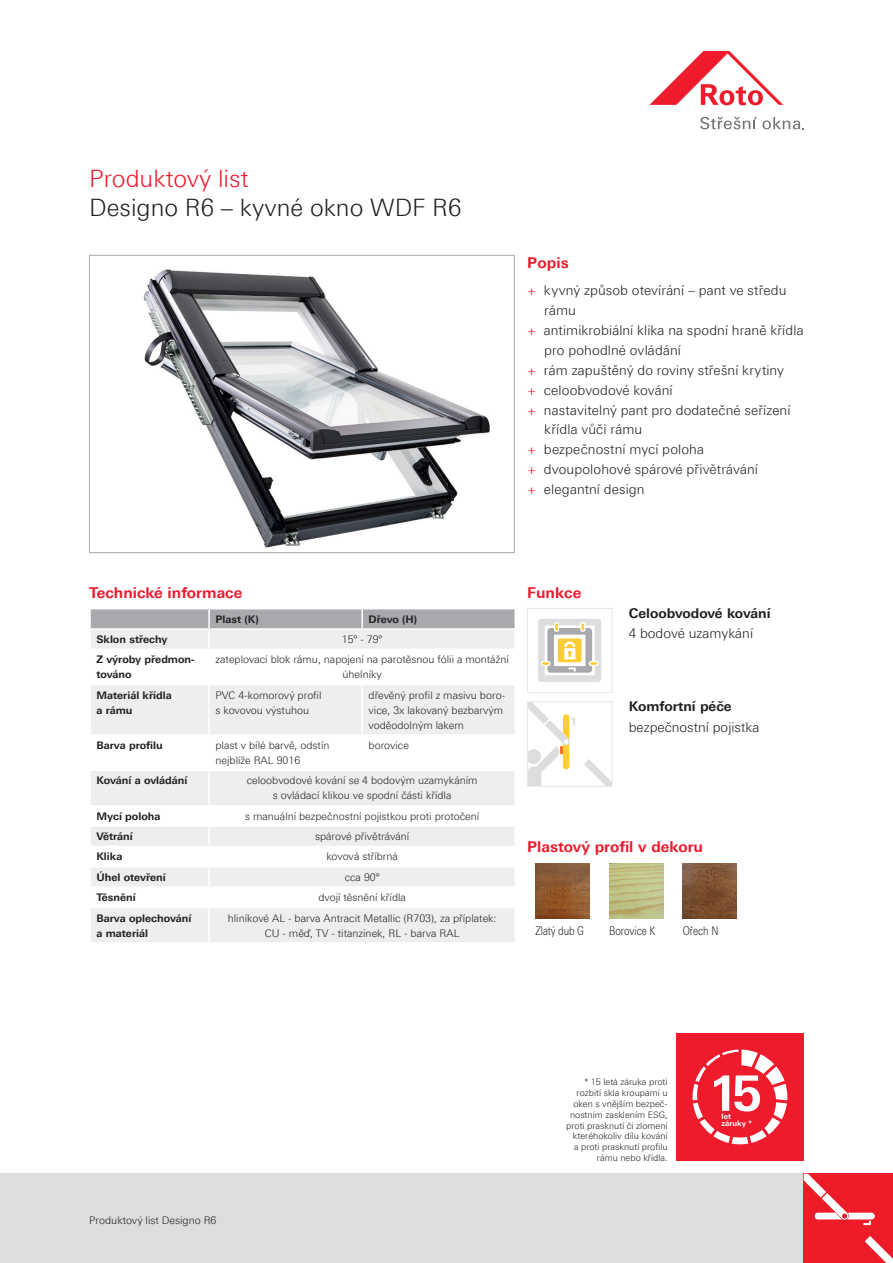
<style>
.page{position:relative;width:893px;height:1263px;background:#fff}
.page>*{position:absolute;margin:0;border:0;box-sizing:border-box;transform-origin:0 0}
.Roto_Produktspezifik{font:300 24px "LT Univers Basic";color:#231f20}
.Roto_Abschnittsangab{font:300 24px "LT Univers Basic";color:#ee1b2d}
.Roto_Tabellenangabe{font:700 15px "LT Univers Basic";color:#ee1b2d}
.TableTitle{font:700 15px "LT Univers Basic";color:#ee1b2d}
.Roto_Beschreibung{font:300 13.5px/19.8px "LT Univers Basic";letter-spacing:.005em;color:#231f20}
.Roto_Beschreibung-2{font:700 13.5px "LT Univers Basic";color:#231f20}
.t1{font:300 12px "LT Univers Basic";color:#231f20;scale:.8 1}
.Roto_Beschreibung_kl{font:300 10.5px/15px "LT Univers Basic";color:#231f20;text-align:center}
.Roto_Beschreibung_kl-2{font:700 10.5px/15px "LT Univers Basic";color:#231f20}
.Roto_Fußzeile_linksb{font:300 10.5px "LT Univers Basic";color:#231f20}
.Roto_Beschreibung_Fu{font:300 9px/10.8px "LT Univers Basic";color:#231f20;text-align:right}
.t2{font:700 7.5px/7.5px "LT Univers Basic";color:#fff}
.s1{color:#ee1b2d}
</style>
<div class="page">
<div style="left:0;top:1174px;width:893px;height:89px;background:#dcdddf"></div>
<svg style="left:650px;top:51px;width:133px;height:54px"></svg>
<svg style="left:700px;top:117px;width:104px;height:12px"></svg>
<img style="left:143px;top:269px;width:347px;height:279px">
<div style="left:89px;top:255px;width:425px;height:298px;border:1px solid #a8a9ad"></div>
<div style="left:804px;top:1174px;width:89px;height:89px;background:#ee1c28"></div>
<svg style="left:865px;top:1236px;width:28px;height:27px"></svg>
<svg style="left:804px;top:1174px;width:71px;height:51px"></svg>
<div style="left:91px;top:908px;width:423px;height:34px;background:#eeeeef"></div>
<svg style="left:91px;top:686px;width:423px;height:200px;fill:#eeeeef"></svg>
<hr style="left:208px;top:685px;width:2px;height:49px;background:#fff">
<hr style="left:361px;top:685px;width:2px;height:49px;background:#fff">
<hr style="left:89px;top:734px;width:120px;height:2px;background:#fff">
<hr style="left:209px;top:734px;width:153px;height:2px;background:#fff">
<hr style="left:208px;top:736px;width:2px;height:34px;background:#fff">
<hr style="left:362px;top:734px;width:154px;height:2px;background:#fff">
<hr style="left:361px;top:736px;width:2px;height:34px;background:#fff">
<hr style="left:89px;top:770px;width:120px;height:1px;background:#fff">
<hr style="left:89px;top:805px;width:120px;height:1px;background:#fff">
<hr style="left:89px;top:825px;width:120px;height:2px;background:#fff">
<hr style="left:89px;top:846px;width:120px;height:1px;background:#fff">
<hr style="left:89px;top:866px;width:120px;height:1px;background:#fff">
<hr style="left:209px;top:770px;width:153px;height:1px;background:#fff">
<hr style="left:208px;top:771px;width:2px;height:34px;background:#fff">
<hr style="left:362px;top:770px;width:154px;height:1px;background:#fff">
<hr style="left:209px;top:805px;width:153px;height:1px;background:#fff">
<hr style="left:362px;top:805px;width:154px;height:1px;background:#fff">
<hr style="left:209px;top:825px;width:153px;height:2px;background:#fff">
<hr style="left:362px;top:825px;width:154px;height:2px;background:#fff">
<hr style="left:209px;top:846px;width:153px;height:1px;background:#fff">
<hr style="left:362px;top:846px;width:154px;height:1px;background:#fff">
<svg style="left:90px;top:609px;width:425px;height:40px;background:#ceced1"></svg>
<hr style="left:209px;top:866px;width:153px;height:1px;background:#fff">
<hr style="left:362px;top:866px;width:154px;height:1px;background:#fff">
<hr style="left:208px;top:908px;width:2px;height:34px;background:#fff">
<svg style="left:208px;top:806px;width:2px;height:80px"></svg>
<svg style="left:527px;top:608px;width:85px;height:85px"></svg>
<svg style="left:527px;top:701px;width:85px;height:85px"></svg>
<div style="left:676px;top:1033px;width:128px;height:128px;background:#ee1b2d"></div>
<svg style="left:693px;top:1049px;width:94px;height:95px"></svg>
<img style="left:536px;top:863px;width:53px;height:55px">
<img style="left:609px;top:863px;width:54px;height:55px">
<img style="left:683px;top:863px;width:54px;height:55px">
<p class="Roto_Abschnittsangab" style="left:89px;top:165px;width:161px">Produktový list</p>
<p class="Roto_Produktspezifik" style="left:89px;top:194px;width:374px">Designo R6 – kyvné okno WDF R6</p>
<p class="Roto_Tabellenangabe" style="left:527px;top:254px;width:43px">Popis</p>
<p class="Roto_Beschreibung" style="left:544px;top:280px;width:244px;text-indent:-17px"><span class="s1">+</span> kyvný způsob otevírání – pant ve středu rámu</p>
<p class="Roto_Beschreibung" style="left:544px;top:320px;width:261px;text-indent:-17px"><span class="s1">+</span> antimikrobiální klika na spodní hraně křídla pro pohodlné ovládání</p>
<p class="Roto_Beschreibung" style="left:527px;top:360px;width:258px"><span class="s1">+</span> rám zapuštěný do roviny střešní krytiny</p>
<p class="Roto_Beschreibung" style="left:527px;top:380px;width:147px"><span class="s1">+</span> celoobvodové kování</p>
<p class="Roto_Beschreibung" style="left:544px;top:400px;width:248px;text-indent:-17px"><span class="s1">+</span> nastavitelný pant pro dodatečné seřízení křídla vůči rámu</p>
<p class="Roto_Beschreibung" style="left:527px;top:439px;width:178px"><span class="s1">+</span> bezpečnostní mycí poloha</p>
<p class="Roto_Beschreibung" style="left:527px;top:459px;width:232px"><span class="s1">+</span> dvoupolohové spárové přivětrávání</p>
<p class="Roto_Beschreibung" style="left:527px;top:479px;width:119px"><span class="s1">+</span> elegantní design</p>
<p class="Roto_Tabellenangabe" style="left:89px;top:583px;width:155px">Technické informace</p>
<p class="Roto_Tabellenangabe" style="left:527px;top:583px;width:56px">Funkce</p>
<p class="TableTitle" style="left:97px;top:583px;width:178px">ab. 1: Technik &amp; D tails</p>
<p class="Roto_Beschreibung_kl-2" style="left:215px;top:611px;width:45px">Plast (K)</p>
<p class="Roto_Beschreibung_kl-2" style="left:369px;top:611px;width:50px">Dřevo (H)</p>
<p class="Roto_Beschreibung_kl-2" style="left:96px;top:632px;width:73px">Sklon střechy</p>
<p class="Roto_Beschreibung_kl" style="left:342px;top:632px;width:42px">15° - 79°</p>
<p class="Roto_Beschreibung_kl-2" style="left:96px;top:652px;width:100px">Z výroby předmon&shy;továno</p>
<p class="Roto_Beschreibung_kl" style="left:216px;top:652px;width:295px">zateplovací blok rámu, napojení na parotěsnou fólii a montážní úhelníky</p>
<p class="Roto_Beschreibung_kl-2" style="left:96px;top:687px;width:77px">Materiál křídla a rámu</p>
<p class="Roto_Beschreibung_kl" style="left:215px;top:687px;width:108px">PVC 4-komorový profil</p>
<p class="Roto_Beschreibung_kl" style="left:369px;top:687px;width:138px;text-align:left">dřevěný profil z masivu boro&shy;vice, 3x lakovaný bezbarvým voděodolným lakem</p>
<p class="Roto_Beschreibung_kl" style="left:215px;top:702px;width:95px">s kovovou výstuhou</p>
<p class="Roto_Beschreibung-2" style="left:629px;top:605px;width:143px">Celoobvodové kování</p>
<p class="Roto_Beschreibung" style="left:629px;top:623px;width:126px">4 bodové uzamykání</p>
<p class="Roto_Beschreibung-2" style="left:629px;top:698px;width:104px">Komfortní péče</p>
<p class="Roto_Beschreibung" style="left:629px;top:717px;width:132px">bezpečnostní pojistka</p>
<p class="Roto_Beschreibung_kl-2" style="left:96px;top:738px;width:68px">Barva profilu</p>
<p class="Roto_Beschreibung_kl" style="left:215px;top:738px;width:116px;text-align:left">plast v bílé barvě, odstín nejblíže RAL 9016</p>
<p class="Roto_Beschreibung_kl" style="left:369px;top:738px;width:42px">borovice</p>
<p class="Roto_Beschreibung_kl-2" style="left:96px;top:773px;width:93px">Kování a ovládání</p>
<p class="Roto_Beschreibung_kl" style="left:247px;top:773px;width:232px">celoobvodové kování se 4 bodovým uzamykáním</p>
<p class="Roto_Beschreibung_kl" style="left:273px;top:788px;width:180px">s ovládací klikou ve spodní části křídla</p>
<p class="Roto_Beschreibung_kl-2" style="left:96px;top:808px;width:66px">Mycí poloha</p>
<p class="Roto_Beschreibung_kl" style="left:245px;top:808px;width:236px">s manuální bezpečnostní pojistkou proti protočení</p>
<p class="Roto_Beschreibung_kl-2" style="left:96px;top:829px;width:38px">Větrání</p>
<p class="Roto_Beschreibung_kl" style="left:315px;top:829px;width:96px">spárové přivětrávání</p>
<p class="Roto_Beschreibung_kl-2" style="left:96px;top:849px;width:28px">Klika</p>
<p class="Roto_Beschreibung_kl" style="left:326px;top:849px;width:73px">kovová stříbrná</p>
<p class="Roto_Beschreibung_kl-2" style="left:96px;top:869px;width:71px">Úhel otevření</p>
<p class="Roto_Beschreibung_kl" style="left:345px;top:869px;width:36px">cca 90°</p>
<p class="Roto_Beschreibung_kl-2" style="left:96px;top:890px;width:41px">Těsnění</p>
<p class="Roto_Beschreibung_kl" style="left:318px;top:890px;width:89px">dvojí těsnění křídla</p>
<p class="Roto_Beschreibung_kl-2" style="left:96px;top:910px;width:97px">Barva oplechování a materiál</p>
<p class="Roto_Beschreibung_kl" style="left:228px;top:910px;width:270px">hliníkové AL - barva Antracit Metallic (R703), za příplatek:<br>CU - měď, TV - titanzinek, RL - barva RAL</p>
<p class="Roto_Tabellenangabe" style="left:527px;top:838px;width:177px">Plastový profil v dekoru</p>
<p class="t1" style="left:536px;top:923px;width:62px">Zlatý dub G</p>
<p class="t1" style="left:609px;top:923px;width:59px">Borovice K</p>
<p class="t1" style="left:683px;top:923px;width:46px">Ořech N</p>
<p class="Roto_Fußzeile_linksb" style="left:89px;top:1214px;width:129px">Produktový list Designo R6</p>
<p class="Roto_Beschreibung_Fu" style="left:566px;top:1077px;width:103px">* 15 letá záruka proti rozbití skla kroupami u oken s vnějším bezpeč&shy;nostním zasklením ESG, proti prasknutí či zlomení kteréhokoliv dílu kování a proti prasknutí profilu rámu nebo křídla.</p>
<p class="t2" style="left:722px;top:1112px;width:32px">let záruky *</p>
</div>
